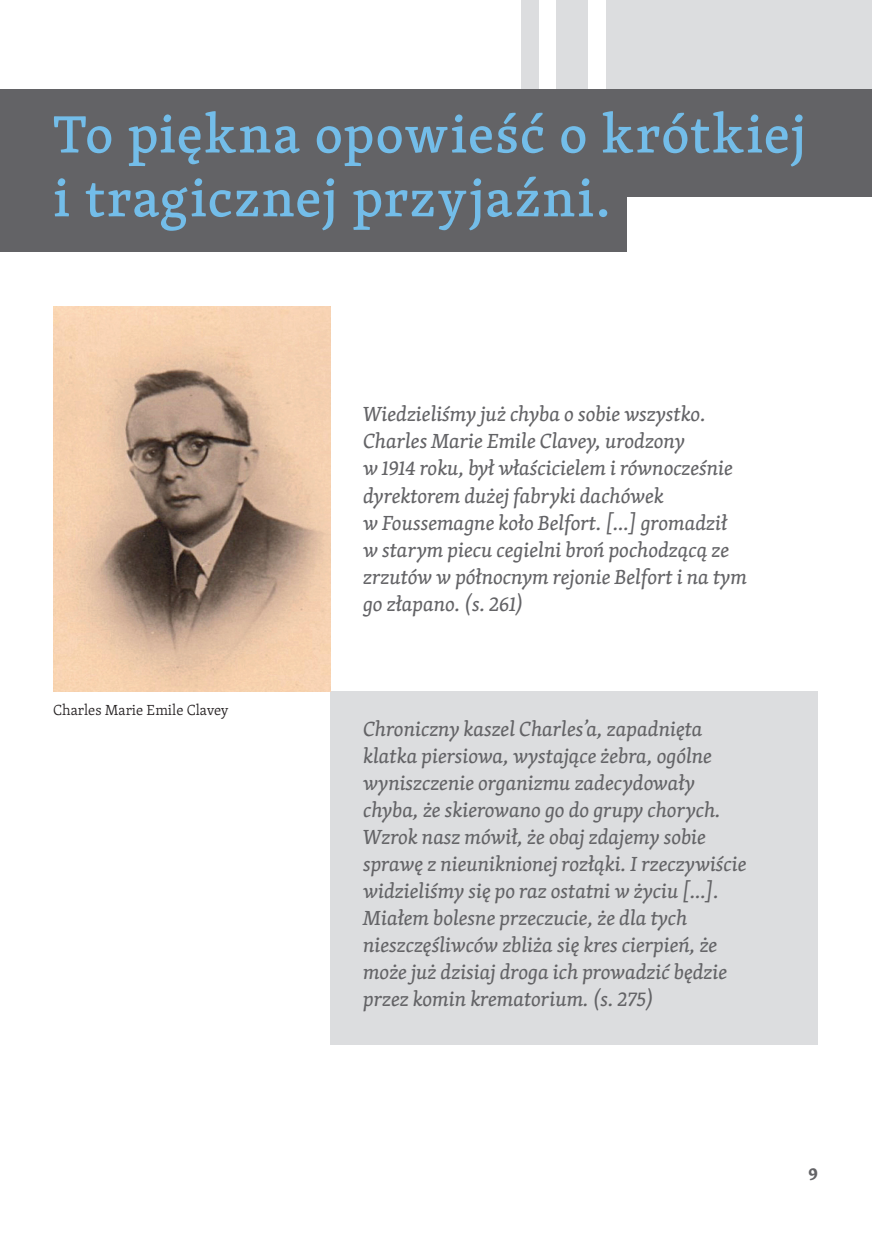
<style>
.page{position:relative;width:872px;height:1234px;background:#fff}
.page>*{position:absolute;margin:0;border:0;box-sizing:border-box;transform-origin:0 0}
.t1{font:500 54px/63.8px "Skolar Latin";letter-spacing:.025em;color:#73bde9}
.t2{font:italic 21px/27px "Skolar Latin";color:#636366}
.t3{font:700 18px "Skolar Latin";color:#636366}
.t4{font:300 15px "Skolar Latin";color:#231f20}
</style>
<div class="page">
<div style="left:606px;top:0;width:266px;height:89px;background:#dcdddf"></div>
<div style="left:556px;top:0;width:32px;height:89px;background:#dcdddf"></div>
<div style="left:521px;top:0;width:18px;height:89px;background:#dcdddf"></div>
<div style="left:0;top:89px;width:872px;height:108px;background:#636366"></div>
<div style="left:331px;top:691px;width:487px;height:353px;background:#dcdddf"></div>
<img style="left:53px;top:307px;width:278px;height:384px">
<div style="left:0;top:175px;width:626px;height:77px;background:#636366"></div>
<h1 class="t1" style="left:53px;top:101px;width:754px">To piękna opowieść o krótkiej i tragicznej przyjaźni.</h1>
<p class="t4" style="left:53px;top:699px;width:177px">Charles Marie Emile Clavey</p>
<p class="t2" style="left:363px;top:400px;width:385px">Wiedzieliśmy już chyba o sobie wszystko.<br>Charles Marie Emile Clavey, urodzony<br>w 1914 roku, był właścicielem i równocześnie dyrektorem dużej fabryki dachówek<br>w Foussemagne koło Belfort. […] gromadził w starym piecu cegielni broń pochodzącą ze zrzutów w północnym rejonie Belfort i na tym go złapano. (s. 261)</p>
<p class="t2" style="left:363px;top:714px;width:385px">Chroniczny kaszel Charles’a, zapadnięta klatka piersiowa, wystające żebra, ogólne wyniszczenie organizmu zadecydowały chyba, że skierowano go do grupy chorych.<br>Wzrok nasz mówił, że obaj zdajemy sobie sprawę z nieuniknionej rozłąki. I rzeczywiście widzieliśmy się po raz ostatni w życiu […].<br>Miałem bolesne przeczucie, że dla tych nieszczęśliwców zbliża się kres cierpień, że może już dzisiaj droga ich prowadzić będzie przez komin krematorium. (s. 275)</p>
<p class="t3" style="left:808px;top:1159px;width:11px">9</p>
</div>
